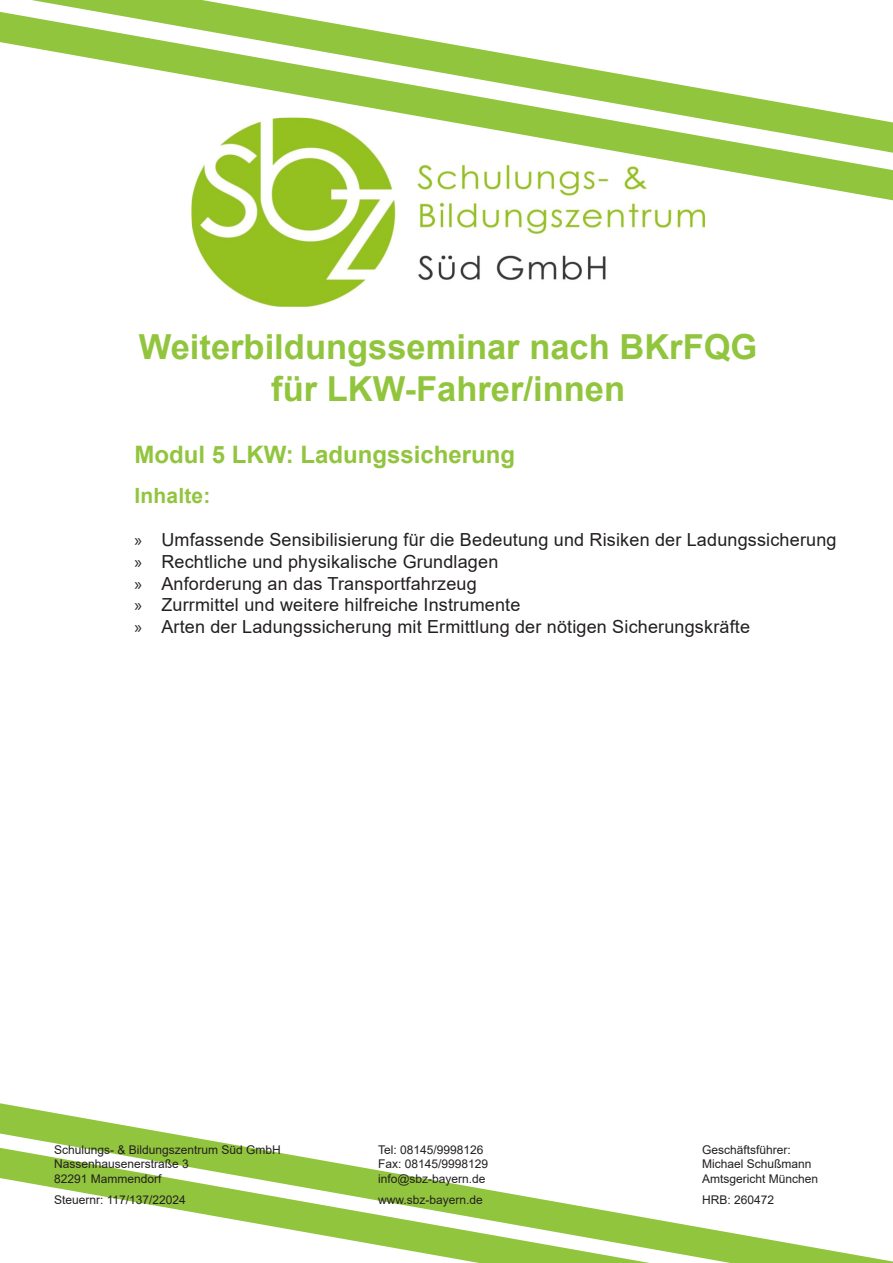
<style>
.page{position:relative;width:893px;height:1263px;background:#fff}
.page>*{position:absolute;margin:0;border:0;box-sizing:border-box;transform-origin:0 0}
.t1{font:700 34.5px "Arial";color:#92c53e}
.t2{font:700 24px "Arial";color:#92c53e}
.t3{font:700 21px "Arial";letter-spacing:.01em;color:#92c53e}
.t4{font:18px "Arial";letter-spacing:.01em;color:#231f20}
.t5{font:12px "Arial";color:#231f20}
.s1{font-family:"Myriad Pro"}
</style>
<div class="page">
<img style="left:191px;top:200px;width:514px;height:107px">
<svg style="left:0;top:12px;width:893px;height:188px"></svg>
<svg style="left:31px;top:0;width:862px;height:153px"></svg>
<svg style="left:0;top:1103px;width:893px;height:160px"></svg>
<p class="t1" style="left:139px;top:323px;width:620px">Weiterbildungsseminar nach BKrFQG</p>
<p class="t1" style="left:271px;top:364px;width:355px">für LKW-Fahrer/innen</p>
<p class="t2" style="left:134px;top:437px;width:382px">Modul 5 LKW: Ladungssicherung</p>
<p class="t3" style="left:134px;top:481px;width:78px">Inhalte:</p>
<p class="t4" style="left:134px;top:528px;width:704px"><span class="s1">»</span> Umfassende Sensibilisierung für die Bedeutung und Risiken der Ladungssicherung</p>
<p class="t4" style="left:134px;top:549px;width:365px"><span class="s1">»</span> Rechtliche und physikalische Grundlagen</p>
<p class="t4" style="left:134px;top:571px;width:344px"><span class="s1">»</span> Anforderung an das Transportfahrzeug</p>
<p class="t4" style="left:134px;top:592px;width:388px"><span class="s1">»</span> Zurrmittel und weitere hilfreiche Instrumente</p>
<p class="t4" style="left:134px;top:614px;width:617px"><span class="s1">»</span> Arten der Ladungssicherung mit Ermittlung der nötigen Sicherungskräfte</p>
<p class="t5" style="left:54px;top:1141px;width:228px">Schulungs- &amp; Bildungszentrum Süd GmbH</p>
<p class="t5" style="left:378px;top:1141px;width:107px">Tel: 08145/9998126</p>
<p class="t5" style="left:702px;top:1141px;width:90px">Geschäftsführer:</p>
<p class="t5" style="left:54px;top:1156px;width:136px">Nassenhausenerstraße 3</p>
<p class="t5" style="left:378px;top:1156px;width:112px">Fax: 08145/9998129</p>
<p class="t5" style="left:702px;top:1156px;width:111px">Michael Schußmann</p>
<p class="t5" style="left:54px;top:1170px;width:109px">82291 Mammendorf</p>
<p class="t5" style="left:378px;top:1170px;width:109px">info@sbz-bayern.de</p>
<p class="t5" style="left:702px;top:1170px;width:118px">Amtsgericht München</p>
<p class="t5" style="left:54px;top:1192px;width:133px">Steuernr: 117/137/22024</p>
<p class="t5" style="left:378px;top:1192px;width:106px">www.sbz-bayern.de</p>
<p class="t5" style="left:702px;top:1192px;width:74px">HRB: 260472</p>
</div>
